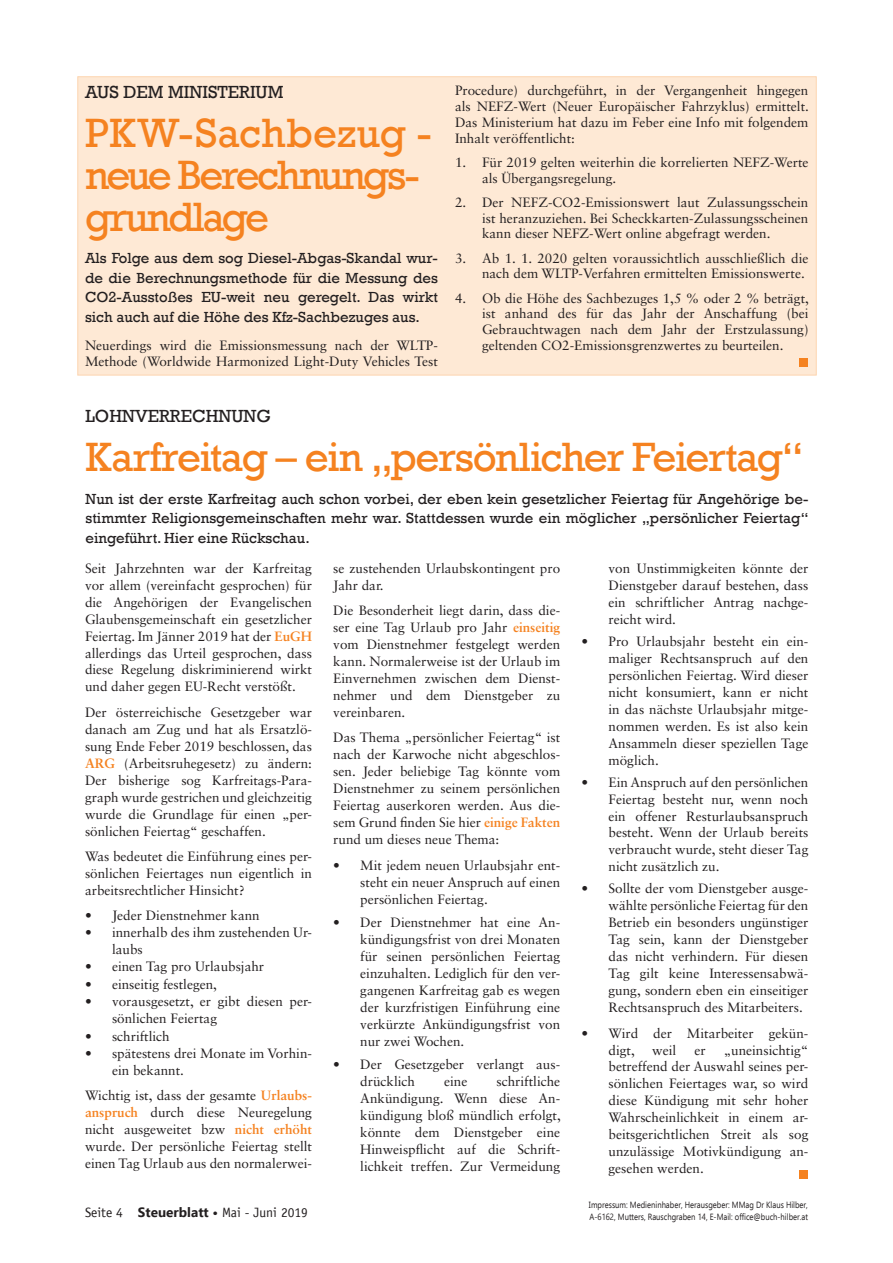
<style>
.page{position:relative;width:893px;height:1263px;background:#fff}
.page>*{position:absolute;margin:0;border:0;box-sizing:border-box;transform-origin:0 0}
.t1{font:42px/42px "Rockwell";letter-spacing:-.035em;color:#f58220}
.t2{font:18px "Rockwell";color:#231f20}
.t3{font:15px/19.5px "Rockwell";color:#231f20;text-align:justify}
.t4{font:13.5px/17px "Sabon LT Std";color:#231f20;text-align:justify}
.t5{font:13.5px "Officina Sans LT";color:#231f20}
.t6{font:9px/12px "Ebrima";color:#231f20;scale:.85 1}
.s1{font-weight:700;color:#f58220}
.s2{font-family:"Ebrima";font-weight:700}
</style>
<div class="page">
<div style="left:78px;top:77px;width:738px;height:298px;background:#fee9d5;border:1px solid #fdd5b0"></div>
<div style="left:799px;top:358px;width:9px;height:9px;background:#f58220"></div>
<div style="left:799px;top:1170px;width:9px;height:8px;background:#f58220"></div>
<h2 class="t2" style="left:85px;top:81px;width:53px">Aus dem</h2>
<h2 class="t2" style="left:168px;top:81px;width:26px">Ministe</h2>
<h2 class="t2" style="left:239px;top:81px;width:45px">rium</h2>
<h1 class="t1" style="left:85px;top:113px;width:348px">PKW-Sachbezug - neue Berechnungs&shy;grundlage</h1>
<p class="t3" style="left:85px;top:249px;width:354px">Als Folge aus dem sog Diesel-Abgas-Skandal wur&shy;de die Berechnungsmethode für die Messung des CO 2-Ausstoßes EU-weit neu geregelt. Das wirkt sich auch auf die Höhe des Kfz-Sachbezuges aus.</p>
<p class="t4" style="left:85px;top:338px;width:354px;line-height:15.8px">Neuerdings wird die Emissionsmessung nach der WLTP-<br>Methode (Worldwide Harmonized Light-Duty Vehicles Test</p>
<p class="t4" style="left:455px;top:83px;width:355px;line-height:15.8px">Procedure) durchgeführt, in der Vergangenheit hingegen als NEFZ-Wert (Neuer Europäischer Fahrzyklus) ermittelt.<br>Das Ministerium hat dazu im Feber eine Info mit folgendem Inhalt veröffentlicht:</p>
<p class="t4" style="left:482px;top:154px;width:328px;line-height:15.8px;text-indent:-27px">1. Für 2019 gelten weiterhin die korrelierten NEFZ-Werte als Übergangsregelung.</p>
<p class="t4" style="left:482px;top:194px;width:328px;line-height:15.8px;text-indent:-27px">2. Der NEFZ-CO2-Emissionswert laut Zulassungsschein ist heranzuziehen. Bei Scheckkarten-Zulassungsscheinen kann dieser NEFZ-Wert online abgefragt werden.</p>
<p class="t4" style="left:455px;top:250px;width:355px;line-height:15.8px;text-align:right">3. Ab 1. 1. 2020 gelten voraussichtlich ausschließlich die nach dem WLTP-Verfahren ermittelten Emissionswerte.</p>
<p class="t4" style="left:482px;top:290px;width:328px;line-height:15.8px;text-indent:-27px">4. Ob die Höhe des Sachbezuges 1,5 % oder 2 % beträgt, ist anhand des für das Jahr der Anschaffung (bei Gebrauchtwagen nach dem Jahr der Erstzulassung) geltenden CO2-Emissionsgrenzwertes zu beurteilen.</p>
<h2 class="t2" style="left:86px;top:405px;width:173px">Lohnverrechnung</h2>
<h1 class="t1" style="left:86px;top:437px;width:720px">Karfreitag – ein „persönlicher Feiertag“</h1>
<p class="t3" style="left:86px;top:489px;width:724px">Nun ist der erste Karfreitag auch schon vorbei, der eben kein gesetzlicher Feiertag für Angehörige be&shy;stimmter Religionsgemeinschaften mehr war. Stattdessen wurde ein möglicher „persönlicher Feiertag“ eingeführt. Hier eine Rückschau.</p>
<p class="t4" style="left:85px;top:559px;width:228px">Seit Jahrzehnten war der Karfreitag vor allem (vereinfacht gesprochen) für die Angehörigen der Evangelischen Glaubensgemeinschaft ein gesetzlicher Feiertag. Im Jänner 2019 hat der <span class="s1">EuGH </span>allerdings das Urteil gesprochen, dass diese Regelung diskriminierend wirkt und daher gegen EU-Recht verstößt.</p>
<p class="t4" style="left:85px;top:703px;width:228px">Der österreichische Gesetzgeber war danach am Zug und hat als Ersatzlö&shy;sung Ende Feber 2019 beschlossen, das <span class="s1">ARG</span> (Arbeitsruhegesetz) zu ändern:<br>Der bisherige sog Karfreitags-Para&shy;graph wurde gestrichen und gleichzeitig wurde die Grundlage für einen „per&shy;sönlichen Feiertag“ geschaffen.</p>
<p class="t4" style="left:85px;top:848px;width:228px">Was bedeutet die Einführung eines per&shy;sönlichen Feiertages nun eigentlich in arbeitsrechtlicher Hinsicht?</p>
<p class="t4" style="left:85px;top:907px;width:176px">• Jeder Dienstnehmer kann</p>
<p class="t4" style="left:112px;top:924px;width:201px;line-height:16.5px;text-indent:-27px">• innerhalb des ihm zustehenden Ur&shy;laubs</p>
<p class="t4" style="left:85px;top:958px;width:181px">• einen Tag pro Urlaubsjahr</p>
<p class="t4" style="left:85px;top:976px;width:133px">• einseitig festlegen,</p>
<p class="t4" style="left:112px;top:993px;width:201px;line-height:16.5px;text-indent:-27px">• vorausgesetzt, er gibt diesen per&shy;sönlichen Feiertag</p>
<p class="t4" style="left:85px;top:1027px;width:86px">• schriftlich</p>
<p class="t4" style="left:112px;top:1045px;width:201px;text-indent:-27px">• spätestens drei Monate im Vorhin&shy;ein bekannt.</p>
<p class="t4" style="left:85px;top:1087px;width:228px">Wichtig ist, dass der gesamte <span class="s1">Urlaubs&shy;anspruch</span> durch diese Neuregelung nicht ausgeweitet bzw <span class="s1">nicht erhöht </span>wurde. Der persönliche Feiertag stellt einen Tag Urlaub aus den normalerwei-</p>
<p class="t4" style="left:333px;top:559px;width:228px">se zustehenden Urlaubskontingent pro<br>Jahr dar.</p>
<p class="t4" style="left:333px;top:602px;width:228px">Die Besonderheit liegt darin, dass die&shy;ser eine Tag Urlaub pro Jahr <span class="s1">einseitig </span>vom Dienstnehmer festgelegt werden kann. Normalerweise ist der Urlaub im Einvernehmen zwischen dem Dienst&shy;nehmer und dem Dienstgeber zu vereinbaren.</p>
<p class="t4" style="left:333px;top:729px;width:228px">Das Thema „persönlicher Feiertag“ ist nach der Karwoche nicht abgeschlos&shy;sen. Jeder beliebige Tag könnte vom Dienstnehmer zu seinem persönlichen Feiertag auserkoren werden. Aus die&shy;sem Grund finden Sie hier <span class="s1">einige Fakten </span>rund um dieses neue Thema:</p>
<p class="t4" style="left:360px;top:856px;width:201px;text-indent:-27px">• Mit jedem neuen Urlaubsjahr ent&shy;steht ein neuer Anspruch auf einen persönlichen Feiertag.</p>
<p class="t4" style="left:360px;top:914px;width:201px;text-indent:-27px">• Der Dienstnehmer hat eine An&shy;kündigungsfrist von drei Monaten für seinen persönlichen Feiertag einzuhalten. Lediglich für den ver&shy;gangenen Karfreitag gab es wegen der kurzfristigen Einführung eine verkürzte Ankündigungsfrist von nur zwei Wochen.</p>
<p class="t4" style="left:360px;top:1056px;width:201px;text-indent:-27px">• Der Gesetzgeber verlangt aus&shy;drücklich</p>
<p class="t4" style="left:608px;top:560px;width:201px">von Unstimmigkeiten könnte der Dienstgeber darauf bestehen, dass ein schriftlicher Antrag nachge&shy;reicht wird.</p>
<p class="t4" style="left:608px;top:632px;width:201px;text-indent:-27px">• Pro Urlaubsjahr besteht ein ein&shy;maliger Rechtsanspruch auf den persönlichen Feiertag. Wird dieser nicht konsumiert, kann er nicht in das nächste Urlaubsjahr mitge&shy;nommen werden. Es ist also kein Ansammeln dieser speziellen Tage möglich.</p>
<p class="t4" style="left:608px;top:773px;width:201px;text-indent:-27px">• Ein Anspruch auf den persönlichen Feiertag besteht nur, wenn noch ein offener Resturlaubsanspruch besteht. Wenn der Urlaub bereits verbraucht wurde, steht dieser Tag nicht zusätzlich zu.</p>
<p class="t4" style="left:608px;top:880px;width:201px;text-indent:-27px">• Sollte der vom Dienstgeber ausge&shy;wählte persönliche Feiertag für den Betrieb ein besonders ungünstiger Tag sein, kann der Dienstgeber das nicht verhindern. Für diesen Tag gilt keine Interessensabwä&shy;gung, sondern eben ein einseitiger Rechtsanspruch des Mitarbeiters.</p>
<p class="t4" style="left:608px;top:1024px;width:201px;text-indent:-27px">• Wird der Mitarbeiter gekün&shy;digt,</p>
<p class="t4" style="left:608px;top:1041px;width:201px;text-indent:115px">„uneinsichtig“ betreffend der Auswahl seines per&shy;sönlichen Feiertages war, so wird diese Kündigung mit sehr hoher Wahrscheinlichkeit in einem ar&shy;beitsgerichtlichen Streit als sog unzulässige Motivkündigung an&shy;gesehen werden.</p>
<p class="t4" style="left:652px;top:1041px;width:26px">weil</p>
<p class="t4" style="left:694px;top:1041px;width:13px">er</p>
<p class="t4" style="left:360px;top:1073px;width:202px;text-indent:136px">schriftliche Ankündigung. Wenn diese An&shy;kündigung bloß mündlich erfolgt, könnte dem Dienstgeber eine Hinweispflicht auf die Schrift&shy;lichkeit treffen. Zur Vermeidung</p>
<p class="t4" style="left:444px;top:1073px;width:25px">eine</p>
<p class="t5" style="left:85px;top:1205px;width:225px">Seite 4 <span class="s2">Steuerblatt •</span> Mai - Juni 2019</p>
<p class="t6" style="left:589px;top:1198px;width:259px">Impressum: Medieninhaber, Herausgeber: MMag Dr Klaus Hilber,<br>A-6162, Mutters, Rauschgraben 14, E-Mail: office@buch-hilber.at</p>
</div>
